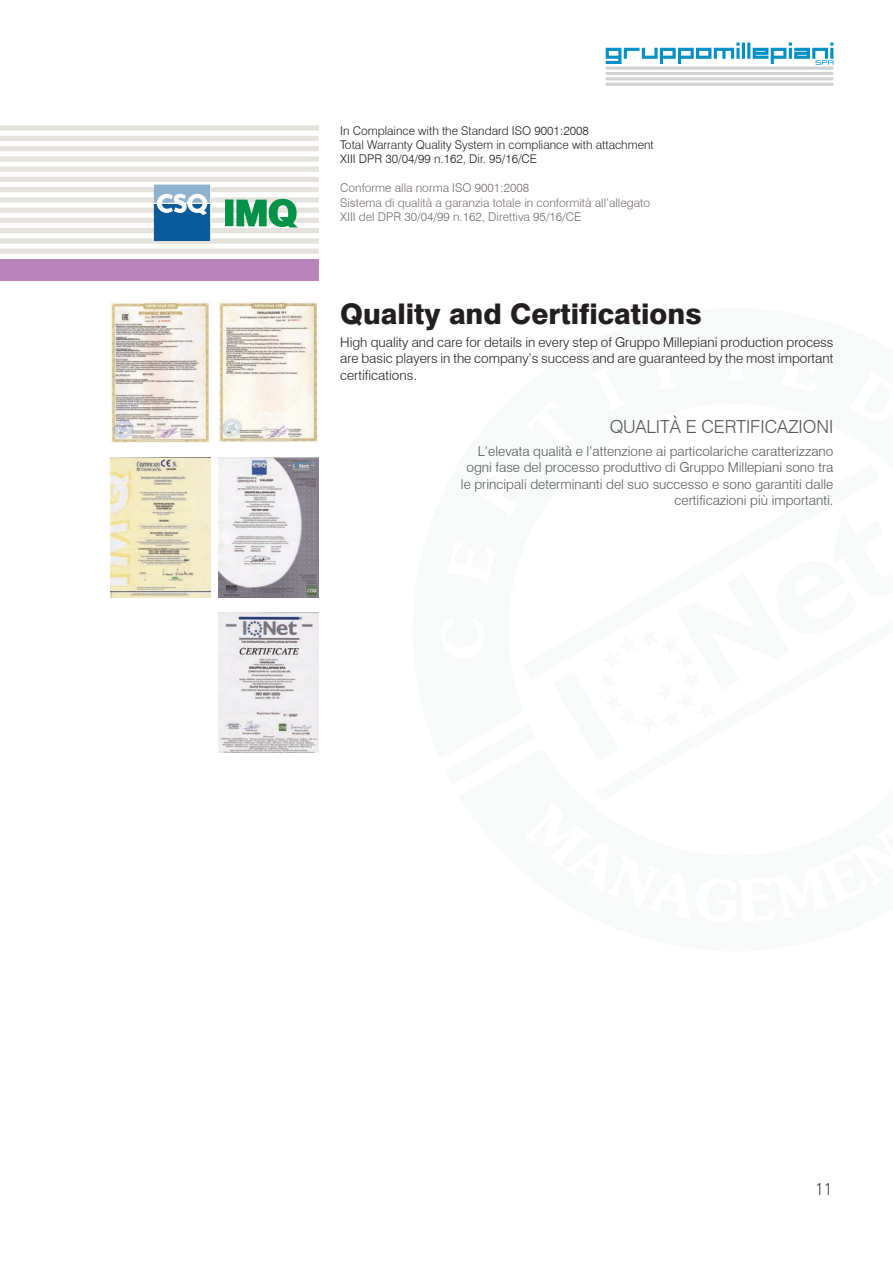
<style>
.page{position:relative;width:893px;height:1263px;background:#fff}
.page>*{position:absolute;margin:0;border:0;box-sizing:border-box;transform-origin:0 0}
.t1{font:800 28.5px "Swiss 721 BT";color:#231f20}
.t2{font:300 18px "Swiss 721 BT";color:#57585a}
.t3{font:300 16.5px "DIN";color:#231f20}
.t4{font:300 13.5px/16.2px "Swiss 721 BT";color:#57585a;text-align:right}
.t5{font:300 13.5px/16.2px "Swiss 721 BT";color:#231f20;text-align:justify}
.t6{font:300 12px/14.4px "Swiss 721 BT";color:#766c73}
.t7{font:300 12px/14.4px "Swiss 721 BT";color:#231f20}
</style>
<div class="page">
<svg style="left:0;top:125px;width:319px;height:129px"></svg>
<div style="left:0;top:259px;width:319px;height:22px;background:#b884ba"></div>
<hr style="left:606px;top:83px;width:227px;height:3px;background:#d1d2d4">
<hr style="left:606px;top:67px;width:227px;height:3px;background:#d1d2d4">
<hr style="left:606px;top:72px;width:227px;height:3px;background:#d1d2d4">
<hr style="left:606px;top:77px;width:227px;height:3px;background:#d1d2d4">
<svg style="left:606px;top:43px;width:227px;height:22px"></svg>
<img style="left:219px;top:612px;width:100px;height:141px">
<img style="left:219px;top:302px;width:100px;height:140px">
<img style="left:110px;top:302px;width:100px;height:140px">
<img style="left:219px;top:457px;width:100px;height:140px">
<img style="left:110px;top:457px;width:100px;height:140px">
<p class="t7" style="left:340px;top:123px;width:315px">In Complaince with the Standard ISO 9001:2008<br>Total Warranty Quality System in compliance with attachment<br>XIII DPR 30/04/99 n.162, Dir. 95/16/CE</p>
<p class="t6" style="left:340px;top:181px;width:311px">Conforme alla norma ISO 9001:2008<br>Sistema di qualità a garanzia totale in conformità all’allegato<br>XIII del DPR 30/04/99 n.162, Direttiva 95/16/CE</p>
<h1 class="t1" style="left:340px;top:296px;width:363px">Quality and Certifications</h1>
<p class="t5" style="left:340px;top:334px;width:495px">High quality and care for details in every step of Gruppo Millepiani production process are basic players in the company’s success and are guaranteed by the most important certifications.</p>
<h2 class="t2" style="left:610px;top:415px;width:225px">QUALITÀ E CERTIFICAZIONI</h2>
<p class="t4" style="left:461px;top:443px;width:374px">L’elevata qualità e l’attenzione ai particolariche caratterizzano ogni fase del processo produttivo di Gruppo Millepiani sono tra le principali determinanti del suo successo e sono garantiti dalle certificazioni più importanti.</p>
<p class="t3" style="left:815px;top:1179px;width:18px">11</p>
</div>
